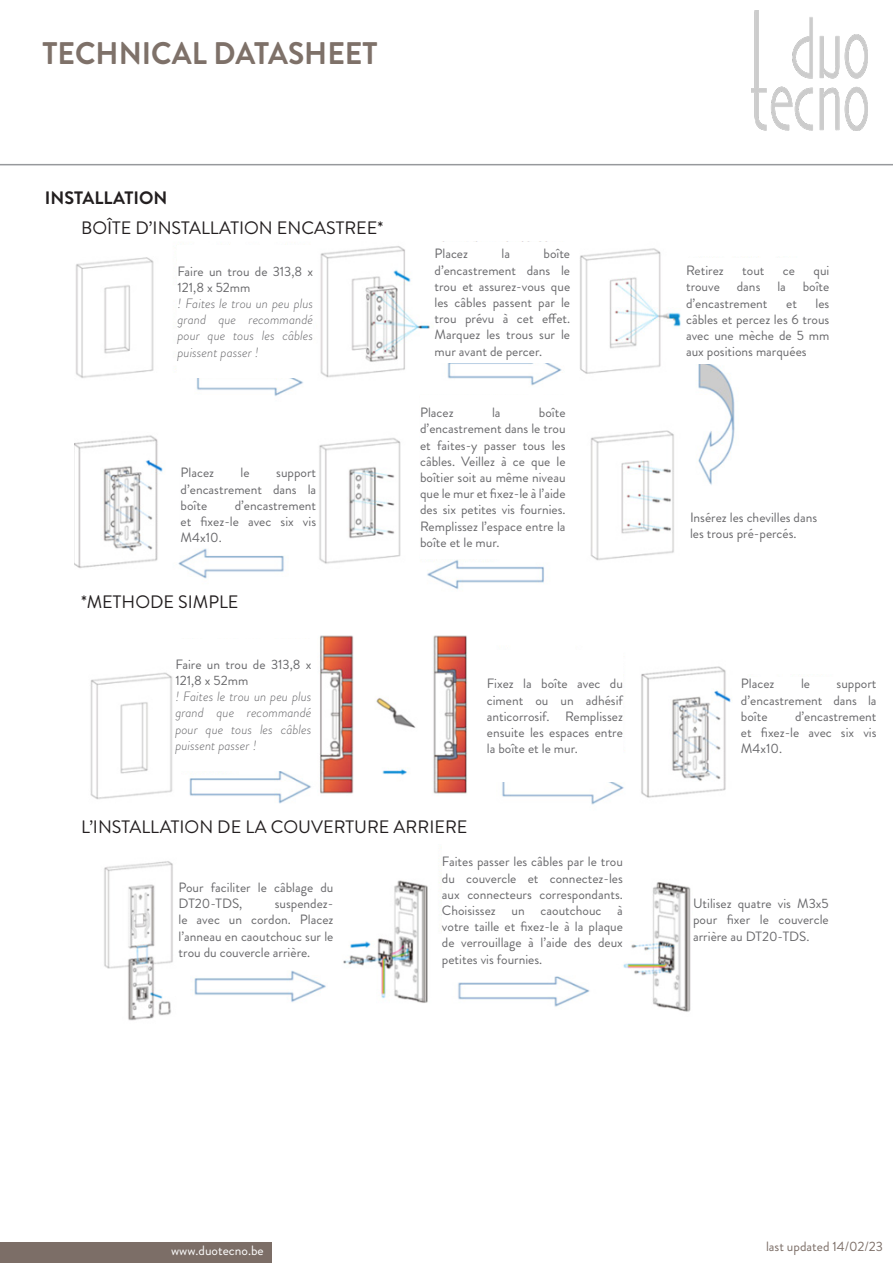
<style>
.page{position:relative;width:893px;height:1263px;background:#fff}
.page>*{position:absolute;margin:0;border:0;box-sizing:border-box;transform-origin:0 0}
.t1{font:700 31.2px "Brandon Grotesque";color:#7e7169;scale:.96 1}
.t2{font:18px "Brandon Grotesque";color:#231f20}
.t3{font:700 18px "Brandon Grotesque";color:#231f20}
.t4{font:13.5px/16.2px "Brandon Grotesque";color:#69696c;text-align:justify}
.t5{font:italic 300 13.5px/16.2px "Brandon Grotesque";color:#69696c;text-align:justify}
.t6{font:13.5px "Brandon Grotesque";color:#7c6e67}
.t7{font:13.5px "Brandon Grotesque";color:#fff}
</style>
<div class="page">
<div style="left:0;top:1242px;width:272px;height:21px;background:#7c6e67"></div>
<img style="left:752px;top:11px;width:116px;height:119px">
<hr style="left:0;top:164px;width:893px;height:1px;background:#97999c">
<img style="left:75px;top:241px;width:684px;height:349px">
<img style="left:90px;top:635px;width:641px;height:170px">
<img style="left:104px;top:861px;width:587px;height:160px">
<div style="left:177px;top:245px;width:136px;height:133px;background:#fff"></div>
<div style="left:435px;top:242px;width:135px;height:120px;background:#fff"></div>
<div style="left:686px;top:258px;width:143px;height:106px;background:#fff"></div>
<div style="left:690px;top:486px;width:136px;height:79px;background:#fff"></div>
<div style="left:420px;top:395px;width:146px;height:164px;background:#fff"></div>
<div style="left:181px;top:465px;width:135px;height:79px;background:#fff"></div>
<div style="left:175px;top:639px;width:136px;height:131px;background:#fff"></div>
<div style="left:487px;top:650px;width:136px;height:132px;background:#fff"></div>
<div style="left:179px;top:870px;width:154px;height:99px;background:#fff"></div>
<div style="left:442px;top:836px;width:181px;height:128px;background:#fff"></div>
<h1 class="t1" style="left:43px;top:31px;width:351px">TECHNICAL DATASHEET</h1>
<p class="t3" style="left:45px;top:185px;width:124px">INSTALLATION</p>
<p class="t2" style="left:81px;top:216px;width:304px">BOÎTE D’INSTALLATION ENCASTREE*</p>
<p class="t4" style="left:177px;top:263px;width:137px">Faire un trou de 313,8 x<br>121,8 x 52mm</p>
<p class="t5" style="left:177px;top:295px;width:137px">! Faites le trou un peu plus grand que recommandé pour que tous les câbles puissent passer !</p>
<p class="t4" style="left:181px;top:465px;width:35px">Placez</p>
<p class="t4" style="left:241px;top:465px;width:11px">le</p>
<p class="t4" style="left:181px;top:465px;width:137px;text-indent:96px">support d’encastrement dans la boîte</p>
<p class="t4" style="left:181px;top:497px;width:137px;text-indent:54px">d’encastrement et fixez-le avec six vis M4x10.</p>
<p class="t2" style="left:81px;top:590px;width:159px">*METHODE SIMPLE</p>
<p class="t4" style="left:175px;top:656px;width:138px">Faire un trou de 313,8 x<br>121,8 x 52mm</p>
<p class="t5" style="left:175px;top:688px;width:138px">! Faites le trou un peu plus grand que recommandé pour que tous les câbles puissent passer !</p>
<p class="t4" style="left:435px;top:246px;width:137px;text-indent:109px">boîte d’encastrement dans le trou et assurez-vous que les câbles passent par le trou prévu à cet effet.<br>Marquez les trous sur le mur avant de percer.</p>
<p class="t4" style="left:435px;top:246px;width:35px">Placez</p>
<p class="t4" style="left:501px;top:246px;width:10px">la</p>
<p class="t4" style="left:420px;top:405px;width:147px;text-indent:119px">boîte d’encastrement dans le trou et faites-y passer tous les câbles. Veillez à ce que le boîtier soit au même niveau que le mur et fixez-le à l’aide des six petites vis fournies.<br>Remplissez l’espace entre la boîte et le mur.</p>
<p class="t4" style="left:420px;top:405px;width:35px">Placez</p>
<p class="t4" style="left:492px;top:405px;width:10px">la</p>
<p class="t4" style="left:686px;top:263px;width:39px">Retirez</p>
<p class="t4" style="left:742px;top:263px;width:24px">tout</p>
<p class="t4" style="left:783px;top:263px;width:14px">ce</p>
<p class="t4" style="left:813px;top:263px;width:17px">qui</p>
<p class="t4" style="left:686px;top:279px;width:35px">trouve</p>
<p class="t4" style="left:737px;top:279px;width:25px">dans</p>
<p class="t4" style="left:777px;top:279px;width:10px">la</p>
<p class="t4" style="left:803px;top:279px;width:28px">boîte</p>
<p class="t4" style="left:686px;top:295px;width:83px">d’encastrement</p>
<p class="t4" style="left:786px;top:295px;width:12px">et</p>
<p class="t4" style="left:686px;top:295px;width:145px;text-indent:130px">les câbles et percez les 6 trous avec une mèche de 5 mm aux positions marquées</p>
<p class="t4" style="left:690px;top:509px;width:129px">Insérez les chevilles dans les trous pré-percés.</p>
<p class="t4" style="left:487px;top:676px;width:138px">Fixez la boîte avec du ciment ou un adhésif anticorrosif. Remplissez ensuite les espaces entre la boîte et le mur.</p>
<p class="t4" style="left:741px;top:676px;width:35px">Placez</p>
<p class="t4" style="left:801px;top:676px;width:11px">le</p>
<p class="t4" style="left:741px;top:676px;width:137px;text-indent:96px">support d’encastrement dans la boîte</p>
<p class="t4" style="left:741px;top:708px;width:137px;text-indent:54px">d’encastrement et fixez-le avec six vis M4x10.</p>
<p class="t2" style="left:81px;top:815px;width:388px">L’INSTALLATION DE LA COUVERTURE ARRIERE</p>
<p class="t4" style="left:179px;top:879px;width:156px">Pour faciliter le câblage du<br>DT20-TDS,</p>
<p class="t4" style="left:179px;top:895px;width:156px;text-indent:96px">suspendez&shy;le avec un cordon. Placez l’anneau en caoutchouc sur le trou du couvercle arrière.</p>
<p class="t4" style="left:442px;top:854px;width:182px">Faites passer les câbles par le trou du couvercle et connectez-les aux connecteurs correspondants.<br>Choisissez un caoutchouc à votre taille et fixez-le à la plaque de verrouillage à l’aide des deux petites vis fournies.</p>
<p class="t4" style="left:693px;top:895px;width:137px">Utilisez quatre vis M3x5 pour fixer le couvercle arrière au DT20-TDS.</p>
<p class="t7" style="left:171px;top:1241px;width:94px">www.duotecno.be</p>
<p class="t6" style="left:766px;top:1237px;width:119px">last updated 14/02/23</p>
</div>
